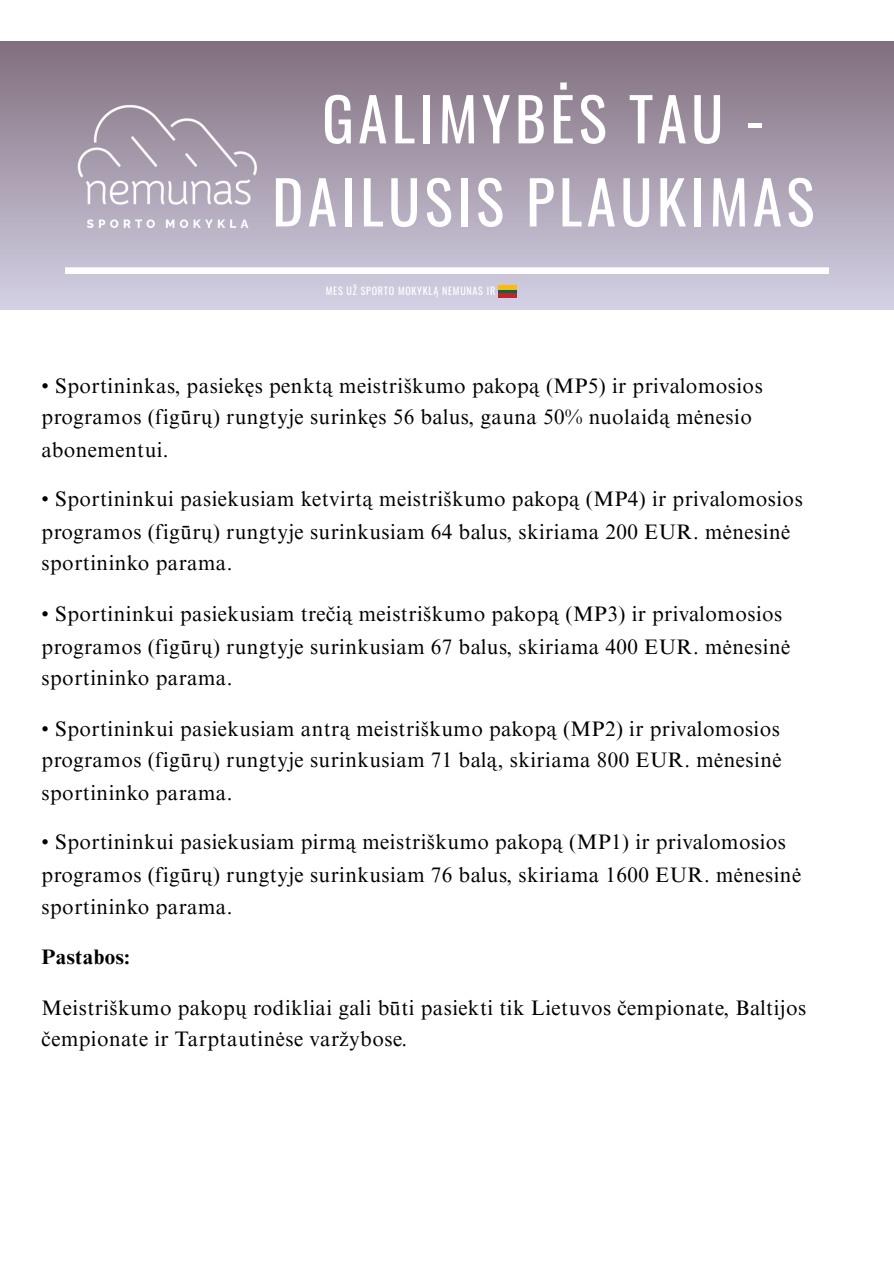
<style>
.page{position:relative;width:894px;height:1263px;background:#fff}
.page>*{position:absolute;margin:0;border:0;box-sizing:border-box;transform-origin:0 0}
.t1{font:59.55px/83.1px "Oswald";letter-spacing:.07em;color:#fff;text-align:center}
.t2{font:21px/32.1px "Times NRMT Pro";letter-spacing:.025em;color:#000}
.t3{font:700 21px "Times NRMT Pro";letter-spacing:.025em;color:#000}
.t4{font:10.05px "Oswald";letter-spacing:.07em;color:#fff}
</style>
<div class="page">
<div style="left:0;top:42px;width:893px;height:267px;background:linear-gradient(to bottom,#816f7d,#d4d1e6)"></div>
<div style="left:65px;top:267px;width:763px;height:7px;background:#fff"></div>
<img style="left:68px;top:100px;width:200px;height:135px">
<svg style="left:498px;top:289px;width:18px;height:4px"></svg>
<hr style="left:498px;top:293px;width:18px;height:4px;background:#c22229">
<hr style="left:498px;top:285px;width:18px;height:4px;background:#fdba0b">
<p class="t1" style="left:272px;top:75px;width:543px">GALIMYBĖS TAU -<br>DAILUSIS PLAUKIMAS</p>
<p class="t4" style="left:326px;top:283px;width:171px">MES UŽ SPORTO MOKYKLĄ NEMUNAS IR</p>
<p class="t2" style="left:42px;top:372px;width:722px">• Sportininkas, pasiekęs penktą meistriškumo pakopą (MP5) ir privalomosios programos (figūrų) rungtyje surinkęs 56 balus, gauna 50% nuolaidą mėnesio abonementui.</p>
<p class="t2" style="left:42px;top:486px;width:762px">• Sportininkui pasiekusiam ketvirtą meistriškumo pakopą (MP4) ir privalomosios programos (figūrų) rungtyje surinkusiam 64 balus, skiriama 200 EUR. mėnesinė sportininko parama.</p>
<p class="t2" style="left:42px;top:600px;width:750px">• Sportininkui pasiekusiam trečią meistriškumo pakopą (MP3) ir privalomosios programos (figūrų) rungtyje surinkusiam 67 balus, skiriama 400 EUR. mėnesinė sportininko parama.</p>
<p class="t2" style="left:42px;top:715px;width:741px;text-align:justify">• Sportininkui pasiekusiam antrą meistriškumo pakopą (MP2) ir privalomosios programos (figūrų) rungtyje surinkusiam 71 balą, skiriama 800 EUR. mėnesinė sportininko parama.</p>
<p class="t2" style="left:42px;top:829px;width:760px">• Sportininkui pasiekusiam pirmą meistriškumo pakopą (MP1) ir privalomosios programos (figūrų) rungtyje surinkusiam 76 balus, skiriama 1600 EUR. mėnesinė sportininko parama.</p>
<h1 class="t3" style="left:42px;top:949px;width:90px">Pastabos:</h1>
<p class="t2" style="left:42px;top:994px;width:765px;line-height:31.5px">Meistriškumo pakopų rodikliai gali būti pasiekti tik Lietuvos čempionate, Baltijos čempionate ir Tarptautinėse varžybose.</p>
</div>
